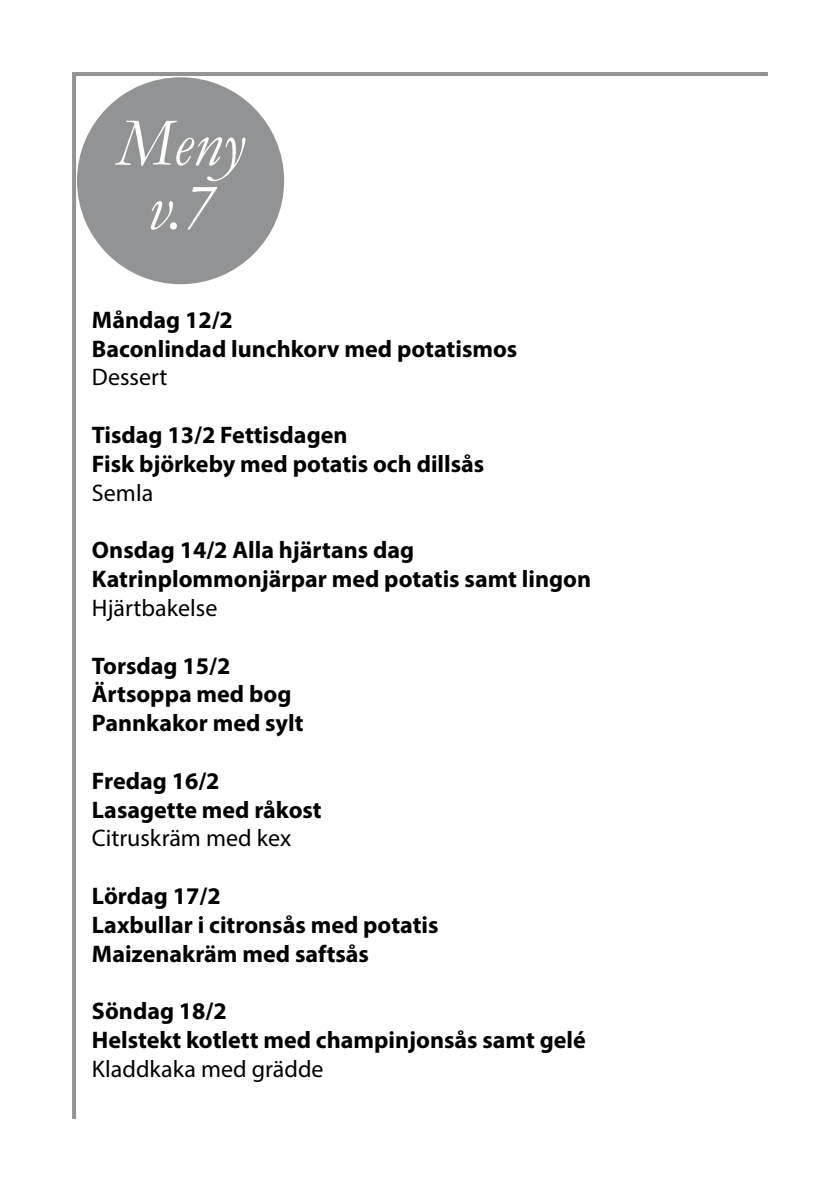
<style>
.page{position:relative;width:840px;height:1191px;background:#fff}
.page>*{position:absolute;margin:0;border:0;box-sizing:border-box;transform-origin:0 0}
.rubrik_Meny_aktivitet{font:italic 68px "Garamond";color:#fff}
.t1{font:700 24px "Myriad Pro";color:#000001}
.t2{font:24px "Myriad Pro";color:#000001}
</style>
<div class="page">
<div style="left:78px;top:78px;width:205px;height:205px;background:#929394;border-radius:50%"></div>
<hr style="left:72px;top:72px;width:695px;height:4px;background:#929394">
<hr style="left:72px;top:76px;width:4px;height:1043px;background:#929394">
<p class="rubrik_Meny_aktivitet" style="left:117px;top:97px;width:129px">Meny</p>
<p class="rubrik_Meny_aktivitet" style="left:147px;top:161px;width:68px">v.7</p>
<p class="t1" style="left:92px;top:304px;width:142px">Måndag 12/2</p>
<p class="t1" style="left:92px;top:333px;width:426px">Baconlindad lunchkorv med potatismos</p>
<p class="t2" style="left:92px;top:362px;width:77px">Dessert</p>
<p class="t1" style="left:92px;top:419px;width:257px">Tisdag 13/2 Fettisdagen</p>
<p class="t1" style="left:92px;top:448px;width:394px">Fisk björkeby med potatis och dillsås</p>
<p class="t2" style="left:92px;top:478px;width:63px">Semla</p>
<p class="t1" style="left:92px;top:534px;width:323px">Onsdag 14/2 Alla hjärtans dag</p>
<p class="t1" style="left:92px;top:563px;width:500px">Katrinplommonjärpar med potatis samt lingon</p>
<p class="t2" style="left:92px;top:593px;width:127px">Hjärtbakelse</p>
<p class="t1" style="left:92px;top:650px;width:140px">Torsdag 15/2</p>
<p class="t1" style="left:92px;top:678px;width:201px">Ärtsoppa med bog</p>
<p class="t1" style="left:92px;top:707px;width:213px">Pannkakor med sylt</p>
<p class="t1" style="left:92px;top:765px;width:129px">Fredag 16/2</p>
<p class="t1" style="left:92px;top:794px;width:231px">Lasagette med råkost</p>
<p class="t2" style="left:92px;top:823px;width:201px">Citruskräm med kex</p>
<p class="t1" style="left:92px;top:880px;width:130px">Lördag 17/2</p>
<p class="t1" style="left:92px;top:909px;width:348px">Laxbullar i citronsås med potatis</p>
<p class="t1" style="left:92px;top:938px;width:278px">Maizenakräm med saftsås</p>
<p class="t1" style="left:92px;top:995px;width:136px">Söndag 18/2</p>
<p class="t1" style="left:92px;top:1024px;width:495px">Helstekt kotlett med champinjonsås samt gelé</p>
<p class="t2" style="left:92px;top:1054px;width:233px">Kladdkaka med grädde</p>
</div>
